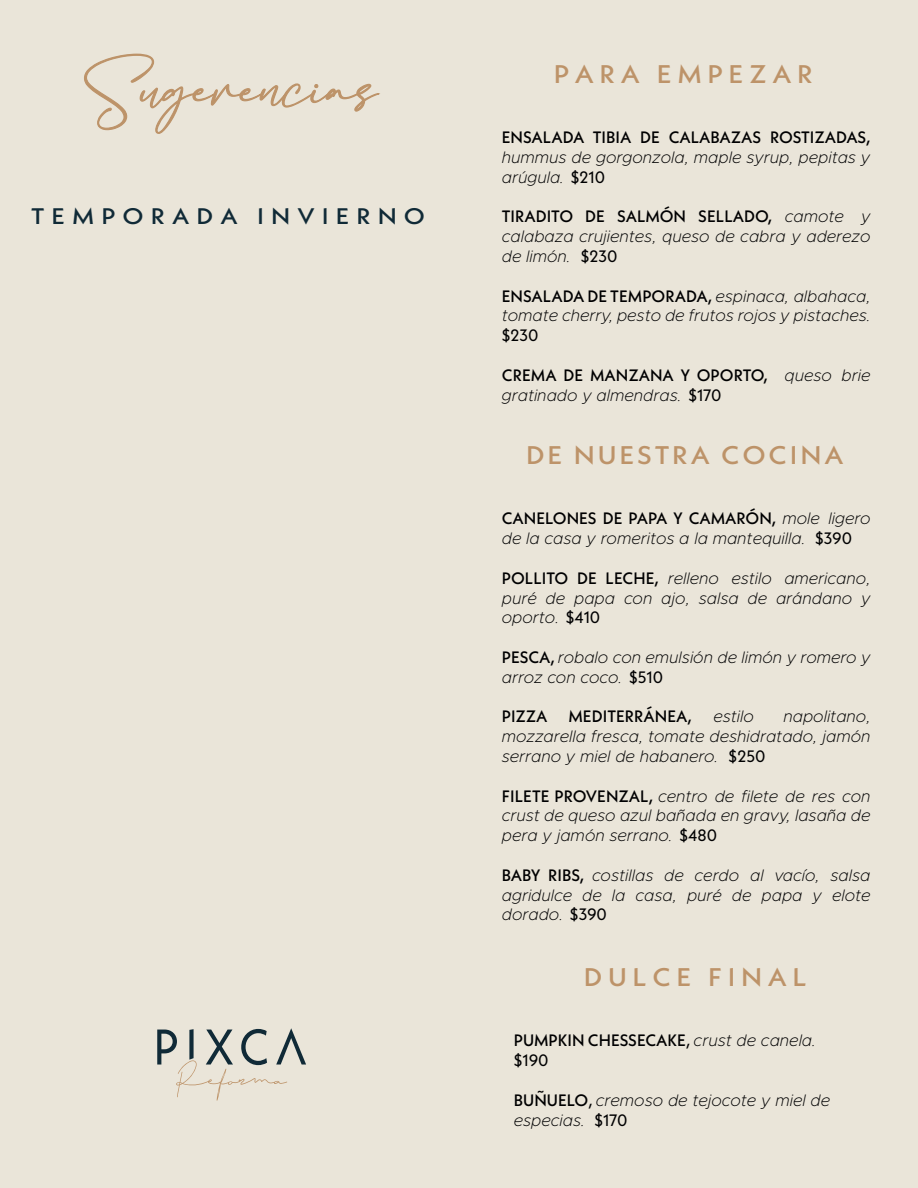
<style>
.page{position:relative;width:918px;height:1188px;background:#eae5d9}
.page>*{position:absolute;margin:0;border:0;box-sizing:border-box;transform-origin:0 0}
.t1{font:60px "Bacalisties";color:#bd9369}
.t2{font:500 25.5px "Neue Kabel";letter-spacing:.2em;color:#bd9369;scale:1.09 1}
.t3{font:500 25.5px "Neue Kabel";letter-spacing:.1em;color:#bd9369;scale:1.09 1}
.t4{font:500 22.5px "Neue Kabel";letter-spacing:.28em;color:#102a37;scale:1.12 1}
.t5{font:italic 200 16.5px/19.8px "Metropolis";color:#000001}
.t6{font:500 16.5px/19.8px "Neue Kabel";color:#000001}
.t7{font:16.5px "Neue Kabel";color:#000001}
.s1{font-family:"Neue Kabel";font-weight:400;font-style:normal}
.s2{font-family:"Metropolis";font-weight:200;font-style:italic}
.s3{font-family:"Neue Kabel";font-weight:500;font-style:normal}
.s4{font-weight:400}
</style>
<div class="page">
<svg style="left:157px;top:1028px;width:149px;height:73px"></svg>
<svg style="left:84px;top:53px;width:296px;height:81px"></svg>
<h1 class="t1" style="left:85px;top:38px;width:294px">Sugerencias</h1>
<h3 class="t4" style="left:31px;top:202px;width:353px">TEMPORADA INVIERNO</h3>
<h2 class="t2" style="left:554px;top:57px;width:239px">PARA EMPEZAR</h2>
<p class="t6" style="left:502px;top:127px;width:370px">ENSALADA TIBIA DE CALABAZAS ROSTIZADAS,</p>
<p class="t5" style="left:502px;top:147px;width:370px">hummus de gorgonzola, maple syrup, pepitas y arúgula. <span class="s1">$210</span></p>
<p class="t6" style="left:502px;top:206px;width:370px">TIRADITO DE SALMÓN SELLADO, <span class="s2">camote y</span></p>
<p class="t5" style="left:502px;top:227px;width:370px">calabaza crujientes, queso de cabra y aderezo de limón. <span class="s1">$230</span></p>
<p class="t6" style="left:502px;top:286px;width:370px">ENSALADA DE TEMPORADA, <span class="s2">espinaca, albahaca,</span></p>
<p class="t5" style="left:502px;top:306px;width:370px">tomate cherry, pesto de frutos rojos y pistaches.</p>
<p class="t7" style="left:502px;top:325px;width:38px">$230</p>
<p class="t6" style="left:502px;top:365px;width:370px">CREMA DE MANZANA Y OPORTO, <span class="s2">queso brie</span></p>
<p class="t5" style="left:502px;top:385px;width:221px">gratinado y almendras. <span class="s1">$170</span></p>
<h2 class="t3" style="left:526px;top:438px;width:293px">DE NUESTRA COCINA</h2>
<p class="t6" style="left:502px;top:509px;width:370px">CANELONES DE PAPA Y CAMARÓN, <span class="s2">mole ligero</span></p>
<p class="t5" style="left:502px;top:529px;width:352px">de la casa y romeritos a la mantequilla. <span class="s1">$390</span></p>
<p class="t5" style="left:502px;top:568px;width:370px;text-align:justify"><span class="s3">POLLITO DE LECHE,</span> relleno estilo americano, puré de papa con ajo, salsa de arándano y oporto. <span class="s1">$410</span></p>
<p class="t5" style="left:502px;top:647px;width:370px"><span class="s3">PESCA,</span> robalo con emulsión de limón y romero y arroz con coco. <span class="s1">$510</span></p>
<p class="t6" style="left:502px;top:707px;width:47px">PIZZA</p>
<p class="t6" style="left:568px;top:707px;width:125px">MEDITERRÁNEA,</p>
<p class="t5" style="left:713px;top:707px;width:42px">estilo</p>
<p class="t5" style="left:502px;top:707px;width:370px;text-align:justify;text-indent:282px">napolitano, mozzarella fresca, tomate deshidratado, jamón serrano y miel de habanero. <span class="s1">$250</span></p>
<p class="t5" style="left:502px;top:786px;width:370px;text-align:justify"><span class="s3">FILETE PROVENZAL,</span> centro de filete de res con crust de queso azul bañada en gravy, lasaña de pera y jamón serrano. <span class="s1">$480</span></p>
<p class="t5" style="left:502px;top:865px;width:370px;text-align:justify"><span class="s3">BABY RIBS,</span> costillas de cerdo al vacío, salsa agridulce de la casa, puré de papa y elote dorado. <span class="s1">$390</span></p>
<h2 class="t2" style="left:584px;top:961px;width:206px">DULCE FINAL</h2>
<p class="t6" style="left:514px;top:1030px;width:304px">PUMPKIN CHESSECAKE<span class="s4">,</span> <span class="s2">crust de canela. </span><span class="s4">$190</span></p>
<p class="t5" style="left:514px;top:1090px;width:318px"><span class="s3">BUÑUELO</span><span class="s1">,</span> cremoso de tejocote y miel de especias. <span class="s1">$170</span></p>
</div>
